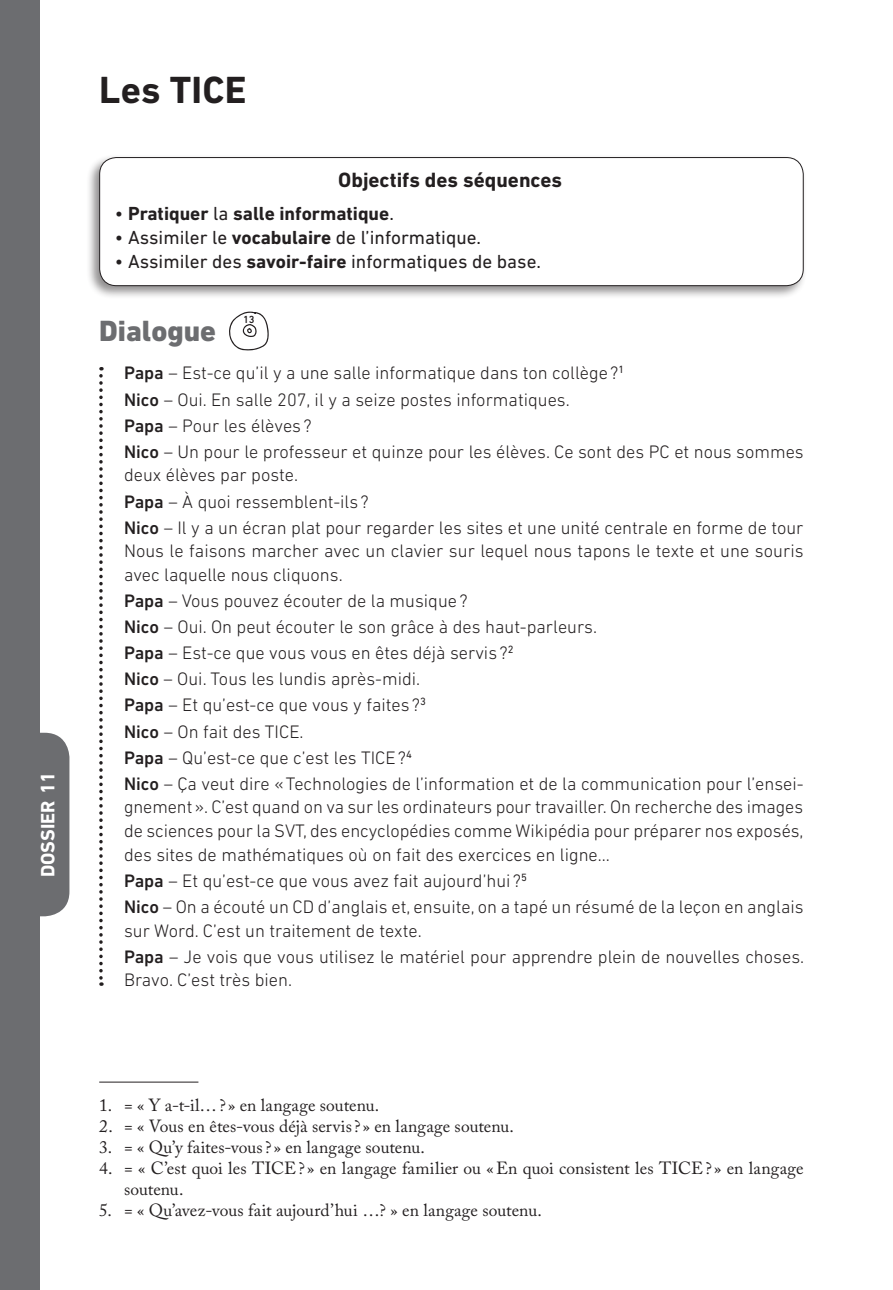
<style>
.page{position:relative;width:893px;height:1290px;background:#fff}
.page>*{position:absolute;margin:0;border:0;box-sizing:border-box;transform-origin:0 0}
.t1{font:700 38.5px "DIN Next LT Pro";letter-spacing:.005em;color:#231f20}
.t2{font:800 29.75px "DIN Next LT Pro";color:#6c6d70}
.t3{font:700 21px "DIN Next LT Pro";color:#231f20}
.t4{font:700 19.6px "DIN Next LT Pro";color:#fff}
.t5{font:19.25px "DIN Next LT Pro";color:#231f20}
.t6{font:700 19.25px "DIN Next LT Pro";color:#231f20}
.t7{font:300 18.38px/26.1px "DIN Next LT Pro";color:#231f20}
.t8{font:17.5px/21px "Adobe Caslon Pro";letter-spacing:.005em;color:#231f20}
.t9{font:500 10.5px "DIN Next LT Pro";color:#231f20}
.s1{font-size:19.95px}
.s2{font-weight:400}
.s3{font-weight:700}
.s4{font-weight:500}
</style>
<div class="page">
<div style="left:0;top:0;width:40px;height:1290px;background:#6c6d70"></div>
<div style="left:40px;top:733px;width:29px;height:183px;background:#6c6d70"></div>
<div style="left:86px;top:153px;width:721px;height:147px;background:#231f20;opacity:.5"></div>
<div style="left:100px;top:158px;width:703px;height:128px;background:#fff;border-radius:17px"></div>
<div style="left:99px;top:157px;width:705px;height:129px;border:1px solid #231f20;border-radius:17px"></div>
<hr style="left:99px;top:1082px;width:99px;height:1px;background:#231f20">
<svg style="left:229px;top:312px;width:40px;height:38px"></svg>
<svg style="left:99px;top:376px;width:4px;height:610px"></svg>
<p class="t4" style="left:36px;top:877px;width:107px;rotate:-90deg">dossier <span class="s1">11</span></p>
<h1 class="t1" style="left:99px;top:68px;width:149px">Les TICE</h1>
<p class="t3" style="left:338px;top:167px;width:225px">Objectifs des séquences</p>
<p class="t6" style="left:115px;top:203px;width:280px"><span class="s2">•</span> Pratiquer <span class="s2">la</span> salle informatique<span class="s2">.</span></p>
<p class="t5" style="left:115px;top:226px;width:368px">• Assimiler le <span class="s3">vocabulaire</span> de l’informatique.</p>
<p class="t5" style="left:115px;top:250px;width:428px">• Assimiler des <span class="s3">savoir-faire</span> informatiques de base.</p>
<p class="t9" style="left:243px;top:313px;width:13px">13</p>
<h2 class="t2" style="left:99px;top:313px;width:118px">Dialogue</h2>
<p class="t7" style="left:124px;top:360px;width:681px"><span class="s4">Papa</span> – Est-ce qu’il y a une salle informatique dans ton collège?<sup>1<br></sup><span class="s4">Nico</span> – Oui. En salle 207, il y a seize postes informatiques.<br><span class="s4">Papa</span> – Pour les élèves ?<br><span class="s4">Nico</span> – Un pour le professeur et quinze pour les élèves. Ce sont des PC et nous sommes</p>
<p class="t7" style="left:124px;top:462px;width:681px">deux élèves par poste.<br><span class="s4">Papa</span> – À quoi ressemblent-ils ?<br><span class="s4">Nico</span> – Il y a un écran plat pour regarder les sites et une unité centrale en forme de tour</p>
<p class="t7" style="left:124px;top:539px;width:681px;line-height:23.6px">Nous le faisons marcher avec un clavier sur lequel nous tapons le texte et une souris avec laquelle nous cliquons.</p>
<p class="t7" style="left:124px;top:587px;width:681px"><span class="s4">Papa</span> – Vous pouvez écouter de la musique?<br><span class="s4">Nico</span> – Oui. On peut écouter le son grâce à des haut-parleurs.<br><span class="s4">Papa</span> – Est-ce que vous vous en êtes déjà servis ?<sup>2<br></sup><span class="s4">Nico</span> – Oui. Tous les lundis après-midi.<br><span class="s4">Papa</span> – Et qu’est-ce que vous y faites ?<sup>3<br></sup><span class="s4">Nico</span> – On fait des TICE.<br><span class="s4">Papa</span> – Qu’est-ce que c’est les TICE?<sup>4<br></sup><span class="s4">Nico</span> – Ça veut dire «Technologies de l’information et de la communication pour l’ensei-</p>
<p class="t7" style="left:124px;top:795px;width:681px;line-height:23.6px;text-align:justify">gnement». C’est quand on va sur les ordinateurs pour travailler. On recherche des images de sciences pour la SVT, des encyclopédies comme Wikipédia pour préparer nos exposés, des sites de mathématiques où on fait des exercices en ligne…</p>
<p class="t7" style="left:124px;top:867px;width:681px"><span class="s4">Papa</span> – Et qu’est-ce que vous avez fait aujourd’hui ?<sup>5<br></sup><span class="s4">Nico</span> – On a écouté un CD d’anglais et, ensuite, on a tapé un résumé de la leçon en anglais</p>
<p class="t7" style="left:124px;top:917px;width:682px">sur Word. C’est un traitement de texte.<br><span class="s4">Papa</span> – Je vois que vous utilisez le matériel pour apprendre plein de nouvelles choses.</p>
<p class="t7" style="left:124px;top:967px;width:170px">Bravo. C’est très bien.</p>
<p class="t8" style="left:99px;top:1094px;width:282px">1. = « Y a-t-il…? » en langage soutenu.</p>
<p class="t8" style="left:99px;top:1115px;width:416px">2. = « Vous en êtes-vous déjà servis? » en langage soutenu.</p>
<p class="t8" style="left:99px;top:1136px;width:327px">3. = « Qu’y faites-vous? » en langage soutenu.</p>
<p class="t8" style="left:124px;top:1157px;width:681px;text-indent:-25px">4. = « C’est quoi les TICE? » en langage familier ou «En quoi consistent les TICE? » en langage soutenu.</p>
<p class="t8" style="left:99px;top:1199px;width:444px">5. = « Qu’avez-vous fait aujourd’hui …? » en langage soutenu.</p>
</div>
